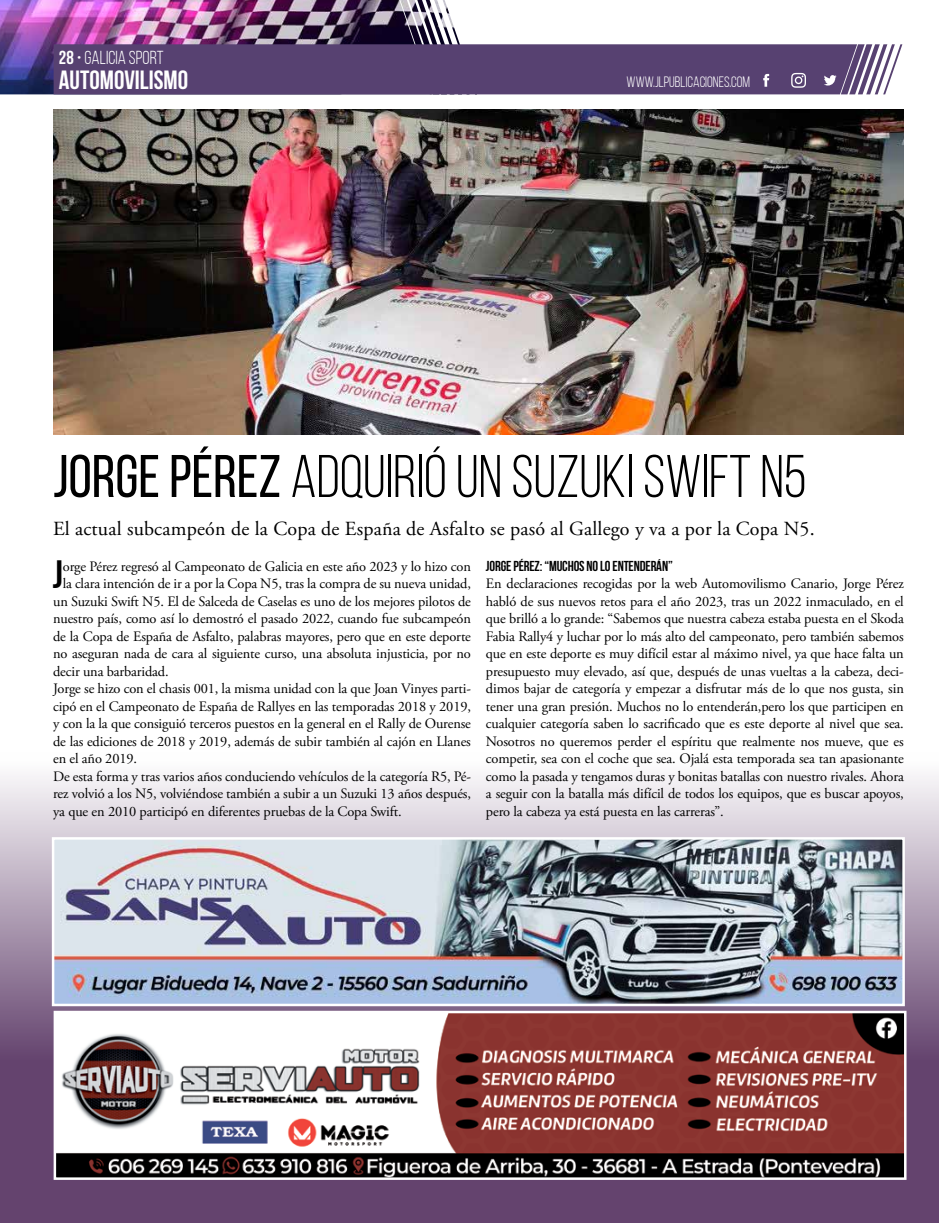
<style>
.page{position:relative;width:939px;height:1223px;background:#fff}
.page>*{position:absolute;margin:0;border:0;box-sizing:border-box;transform-origin:0 0}
.t1{font:60px "Bebas Neue";color:#000}
.t2{font:700 39.38px "Bebas Neue";color:#000}
.t3{font:700 26.25px "Bebas Neue";color:#fff}
.t4{font:20px "Adobe Garamond Pro";letter-spacing:.01em;color:#000}
.t5{font:18.75px "Bebas Neue";color:#fff}
.t6{font:15px "Bebas Neue";color:#fff}
.t7{font:14.38px/17.5px "Adobe Garamond Pro";letter-spacing:-.01em;color:#000;text-align:justify}
.t8{font:700 14.38px "Bebas Neue";letter-spacing:-.01em;color:#000}
.s1{font-weight:700}
.s2{font-style:inherit}
</style>
<div class="page">
<img style="left:0;top:0;width:460px;height:94px">
<div style="left:54px;top:44px;width:848px;height:50px;background:#574171"></div>
<svg style="left:0;top:775px;width:939px;height:447px;background:#a895ad"></svg>
<img style="left:54px;top:109px;width:850px;height:325px">
<img style="left:55px;top:840px;width:847px;height:163px">
<div style="left:52px;top:837px;width:853px;height:169px;border:2px solid #fff"></div>
<img style="left:57px;top:1013px;width:847px;height:163px">
<div style="left:54px;top:1010px;width:853px;height:169px;border:2px solid #fff"></div>
<h3 class="t5" style="left:59px;top:47px;width:106px"><span class="s1">28</span> • GALICIA SPORT</h3>
<h3 class="t3" style="left:59px;top:65px;width:131px">AUTOMOVILISMO</h3>
<p class="t6" style="left:627px;top:74px;width:125px">WWW.JLPUBLICACIONES.COM</p>
<h1 class="t1" style="left:53px;top:444px;width:755px"><span class="s2">JORGE PÉREZ</span> ADQUIRIÓ UN SUZUKI SWIFT N5</h1>
<h3 class="t4" style="left:53px;top:517px;width:763px">El actual subcampeón de la Copa de España de Asfalto se pasó al Gallego y va a por la Copa N5.</h3>
<h2 class="t2" style="left:53px;top:553px;width:12px">J</h2>
<p class="t7" style="left:63px;top:557px;width:410px">orge Pérez regresó al Campeonato de Galicia en este año 2023 y lo hizo con</p>
<p class="t8" style="left:486px;top:558px;width:188px">JORGE PÉREZ: “MUCHOS NO LO ENTENDERÁN”</p>
<p class="t7" style="left:486px;top:575px;width:419px">En declaraciones recogidas por la web Automovilismo Canario, Jorge Pérez habló de sus nuevos retos para el año 2023, tras un 2022 inmaculado, en el que brilló a lo grande: “Sabemos que nuestra cabeza estaba puesta en el Skoda Fabia Rally4 y luchar por lo más alto del campeonato, pero también sabemos que en este deporte es muy difícil estar al máximo nivel, ya que hace falta un presupuesto muy elevado, así que, después de unas vueltas a la cabeza, deci&shy;dimos bajar de categoría y empezar a disfrutar más de lo que nos gusta, sin tener una gran presión. Muchos no lo entenderán,pero los que participen en cualquier categoría saben lo sacrificado que es este deporte al nivel que sea.<br>Nosotros no queremos perder el espíritu que realmente nos mueve, que es competir, sea con el coche que sea. Ojalá esta temporada sea tan apasionante como la pasada y tengamos duras y bonitas batallas con nuestro rivales. Ahora a seguir con la batalla más difícil de todos los equipos, que es buscar apoyos, pero la cabeza ya está puesta en las carreras”.</p>
<p class="t7" style="left:63px;top:575px;width:410px">la clara intención de ir a por la Copa N5, tras la compra de su nueva unidad,</p>
<p class="t7" style="left:53px;top:592px;width:419px">un Suzuki Swift N5. El de Salceda de Caselas es uno de los mejores pilotos de</p>
<p class="t7" style="left:53px;top:610px;width:419px">nuestro país, como así lo demostró el pasado 2022, cuando fue subcampeón</p>
<p class="t7" style="left:53px;top:627px;width:419px">de la Copa de España de Asfalto, palabras mayores, pero que en este deporte</p>
<p class="t7" style="left:53px;top:645px;width:419px">no aseguran nada de cara al siguiente curso, una absoluta injusticia, por no</p>
<p class="t7" style="left:53px;top:662px;width:117px">decir una barbaridad.</p>
<p class="t7" style="left:53px;top:680px;width:419px">Jorge se hizo con el chasis 001, la misma unidad con la que Joan Vinyes parti-</p>
<p class="t7" style="left:53px;top:697px;width:419px">cipó en el Campeonato de España de Rallyes en las temporadas 2018 y 2019,</p>
<p class="t7" style="left:53px;top:715px;width:419px">y con la la que consiguió terceros puestos en la general en el Rally de Ourense</p>
<p class="t7" style="left:53px;top:732px;width:419px">de las ediciones de 2018 y 2019, además de subir también al cajón en Llanes</p>
<p class="t7" style="left:53px;top:750px;width:85px">en el año 2019.</p>
<p class="t7" style="left:53px;top:767px;width:419px">De esta forma y tras varios años conduciendo vehículos de la categoría R5, Pé-</p>
<p class="t7" style="left:53px;top:785px;width:419px">rez volvió a los N5, volviéndose también a subir a un Suzuki 13 años después,</p>
<p class="t7" style="left:53px;top:802px;width:350px">ya que en 2010 participó en diferentes pruebas de la Copa Swift.</p>
</div>
